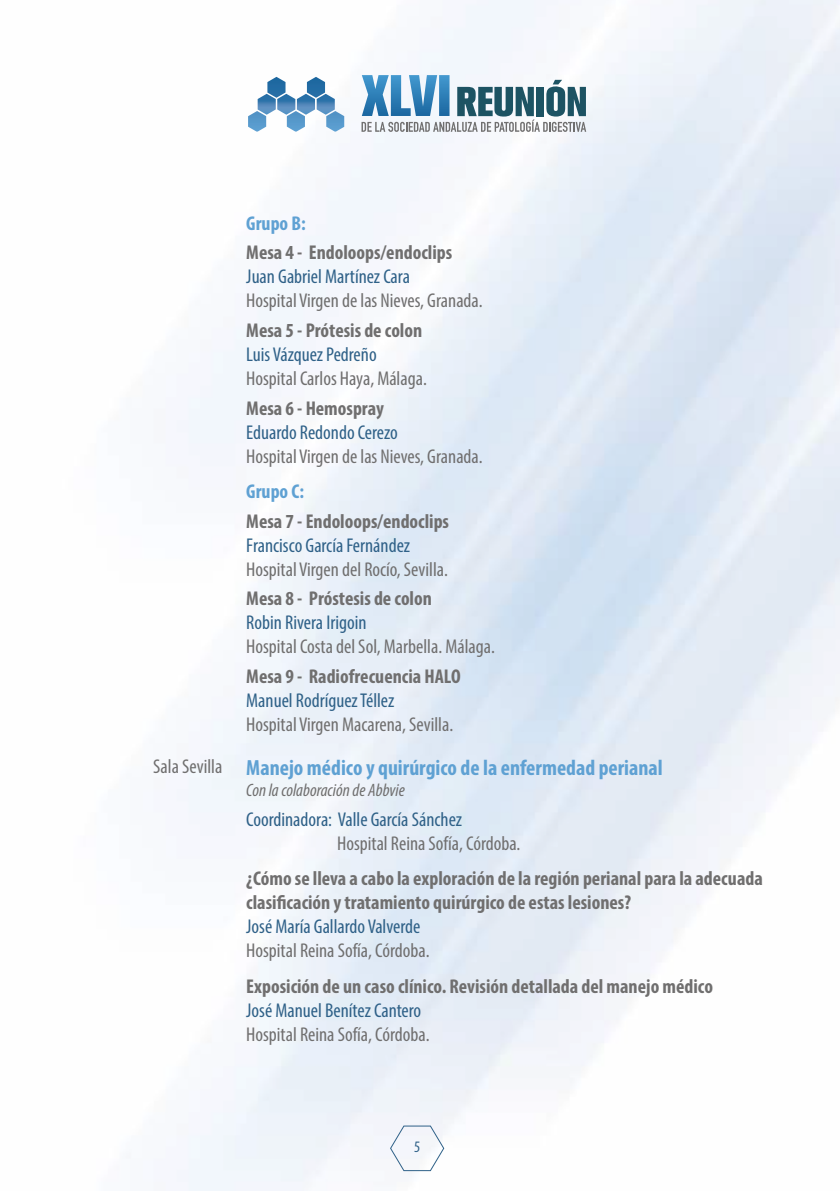
<style>
.page{position:relative;width:840px;height:1191px;background:#fff}
.page>*{position:absolute;margin:0;border:0;box-sizing:border-box;transform-origin:0 0}
.t1{font:700 condensed 22px "Myriad Pro";color:#5fa1d3}
.t2{font:700 condensed 20px/24px "Myriad Pro";color:#706f6f}
.t3{font:condensed 20px "Myriad Pro";color:#706f6f}
.t4{font:condensed 20px "Myriad Pro";color:#2f6188}
.t5{font:700 condensed 20px "Myriad Pro";color:#5fa1d3}
.t6{font:italic condensed 18px "Myriad Pro";color:#706f6f}
.t7{font:condensed 16px "Myriad Pro";color:#2f6188}
</style>
<div class="page">
<svg style="left:389px;top:1125px;width:55px;height:46px"></svg>
<svg style="left:361px;top:75px;width:225px;height:57px"></svg>
<img style="left:248px;top:77px;width:96px;height:55px">
<p class="t3" style="left:153px;top:754px;width:71px">Sala Sevilla</p>
<p class="t5" style="left:246px;top:210px;width:61px">Grupo B:</p>
<p class="t2" style="left:246px;top:240px;width:207px">Mesa 4 - Endoloops/endoclips</p>
<p class="t4" style="left:246px;top:265px;width:165px">Juan Gabriel Martínez Cara</p>
<p class="t3" style="left:246px;top:289px;width:238px">Hospital Virgen de las Nieves, Granada.</p>
<p class="t2" style="left:246px;top:318px;width:177px">Mesa 5 - Prótesis de colon</p>
<p class="t4" style="left:246px;top:342px;width:132px">Luis Vázquez Pedreño</p>
<p class="t3" style="left:246px;top:366px;width:182px">Hospital Carlos Haya, Málaga.</p>
<p class="t2" style="left:246px;top:395px;width:139px">Mesa 6 - Hemospray</p>
<p class="t4" style="left:246px;top:420px;width:153px">Eduardo Redondo Cerezo</p>
<p class="t3" style="left:246px;top:444px;width:238px">Hospital Virgen de las Nieves, Granada.</p>
<p class="t5" style="left:246px;top:479px;width:59px">Grupo C:</p>
<p class="t2" style="left:246px;top:508px;width:204px">Mesa 7 - Endoloops/endoclips</p>
<p class="t4" style="left:246px;top:533px;width:165px">Francisco García Fernández</p>
<p class="t3" style="left:246px;top:557px;width:203px">Hospital Virgen del Rocío, Sevilla.</p>
<p class="t2" style="left:246px;top:586px;width:187px">Mesa 8 - Próstesis de colon</p>
<p class="t4" style="left:246px;top:611px;width:122px">Robin Rivera Irigoin</p>
<p class="t3" style="left:246px;top:635px;width:250px">Hospital Costa del Sol, Marbella. Málaga.</p>
<p class="t2" style="left:246px;top:664px;width:216px">Mesa 9 - Radiofrecuencia HALO</p>
<p class="t4" style="left:246px;top:688px;width:149px">Manuel Rodríguez Téllez</p>
<p class="t3" style="left:246px;top:712px;width:208px">Hospital Virgen Macarena, Sevilla.</p>
<p class="t1" style="left:246px;top:753px;width:418px">Manejo médico y quirúrgico de la enfermedad perianal</p>
<p class="t6" style="left:246px;top:779px;width:160px">Con la colaboración de Abbvie</p>
<p class="t4" style="left:246px;top:807px;width:217px">Coordinadora: Valle García Sánchez</p>
<p class="t3" style="left:337px;top:831px;width:185px">Hospital Reina Sofía, Córdoba.</p>
<p class="t2" style="left:246px;top:866px;width:517px">¿Cómo se lleva a cabo la exploración de la región perianal para la adecuada clasificación y tratamiento quirúrgico de estas lesiones?</p>
<p class="t4" style="left:246px;top:914px;width:175px">José María Gallardo Valverde</p>
<p class="t3" style="left:246px;top:938px;width:185px">Hospital Reina Sofía, Córdoba.</p>
<p class="t2" style="left:246px;top:973px;width:468px">Exposición de un caso clínico. Revisión detallada del manejo médico</p>
<p class="t4" style="left:246px;top:998px;width:176px">José Manuel Benítez Cantero</p>
<p class="t3" style="left:246px;top:1022px;width:185px">Hospital Reina Sofía, Córdoba.</p>
<p class="t7" style="left:414px;top:1136px;width:8px">5</p>
</div>
